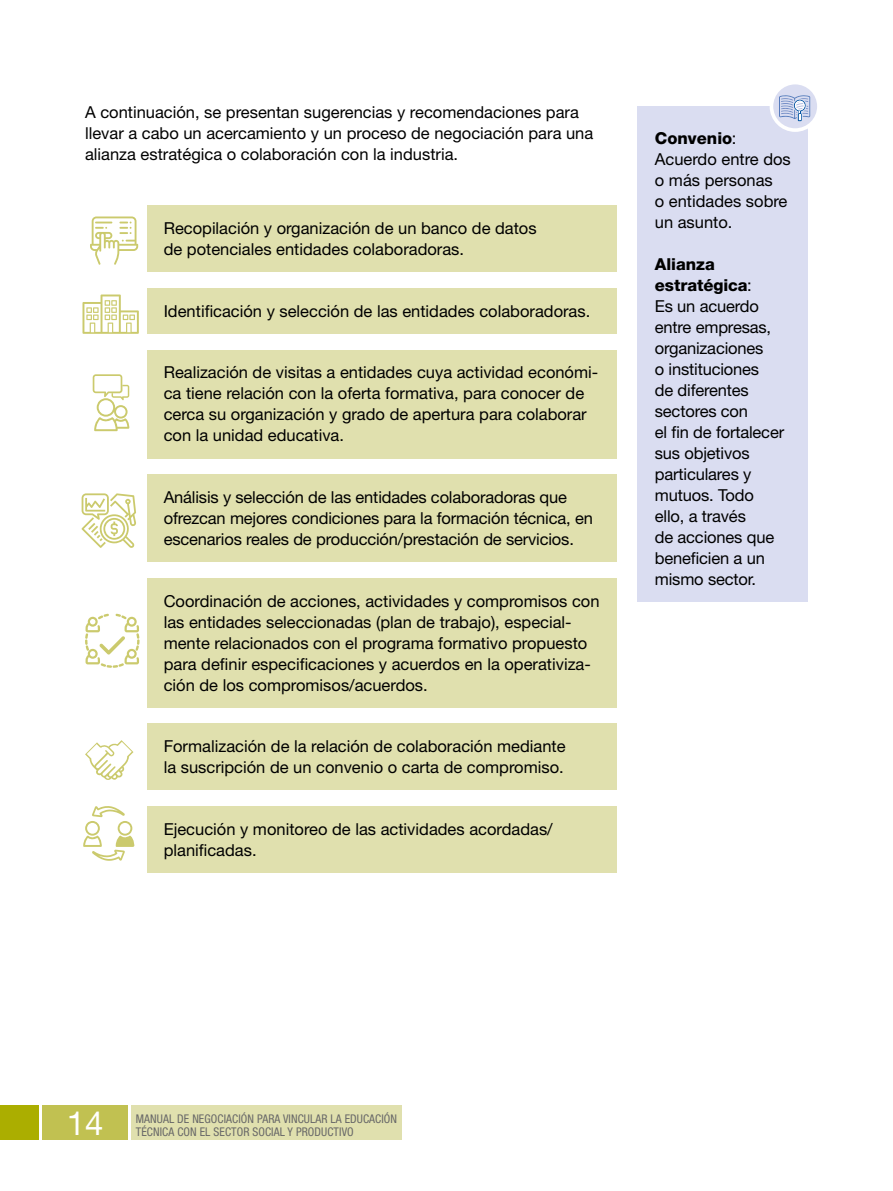
<style>
.page{position:relative;width:893px;height:1191px;background:#fff}
.page>*{position:absolute;margin:0;border:0;box-sizing:border-box;transform-origin:0 0}
.t1{font:33px "Helvetica Neue LT Std";color:#fff}
.t2{font:16.5px/21px "Helvetica Neue LT Std";color:#000}
.t3{font:condensed 12px/12.6px "Helvetica Neue LT Std";letter-spacing:.01em;color:#686868}
.s1{font-weight:800}
</style>
<div class="page">
<div style="left:43px;top:1106px;width:85px;height:34px;background:#c1c151"></div>
<div style="left:0;top:1106px;width:38px;height:34px;background:#abae00"></div>
<svg style="left:90px;top:216px;width:48px;height:49px"></svg>
<svg style="left:82px;top:493px;width:54px;height:55px"></svg>
<svg style="left:85px;top:614px;width:55px;height:54px"></svg>
<div style="left:147px;top:205px;width:470px;height:67px;background:#e0e0ae"></div>
<div style="left:147px;top:288px;width:470px;height:46px;background:#e0e0ae"></div>
<div style="left:147px;top:349px;width:470px;height:109px;background:#e0e0ae"></div>
<div style="left:147px;top:723px;width:470px;height:67px;background:#e0e0ae"></div>
<div style="left:147px;top:806px;width:470px;height:67px;background:#e0e0ae"></div>
<div style="left:147px;top:474px;width:470px;height:88px;background:#e0e0ae"></div>
<div style="left:147px;top:578px;width:470px;height:129px;background:#e0e0ae"></div>
<svg style="left:93px;top:374px;width:36px;height:57px"></svg>
<svg style="left:85px;top:740px;width:48px;height:40px"></svg>
<svg style="left:83px;top:806px;width:51px;height:54px"></svg>
<svg style="left:82px;top:294px;width:57px;height:40px"></svg>
<div style="left:638px;top:106px;width:170px;height:496px;background:#daddf1"></div>
<svg style="left:771px;top:83px;width:48px;height:47px"></svg>
<div style="left:770px;top:81px;width:51px;height:51px;border:4px solid #fff;border-radius:50%"></div>
<svg style="left:779px;top:95px;width:31px;height:26px"></svg>
<div style="left:132px;top:1106px;width:270px;height:34px;background:#e0e0ae"></div>
<p class="t2" style="left:85px;top:102px;width:510px">A continuación, se presentan sugerencias y recomendaciones para llevar a cabo un acercamiento y un proceso de negociación para una alianza estratégica o colaboración con la industria.</p>
<p class="t2" style="left:164px;top:218px;width:374px">Recopilación y organización de un banco de datos de potenciales entidades colaboradoras.</p>
<p class="t2" style="left:164px;top:300px;width:428px">Identificación y selección de las entidades colaboradoras.</p>
<p class="t2" style="left:164px;top:362px;width:436px">Realización de visitas a entidades cuya actividad económi&shy;ca tiene relación con la oferta formativa, para conocer de cerca su organización y grado de apertura para colaborar con la unidad educativa.</p>
<p class="t2" style="left:164px;top:486px;width:431px">Análisis y selección de las entidades colaboradoras que ofrezcan mejores condiciones para la formación técnica, en escenarios reales de producción/prestación de servicios.</p>
<p class="t2" style="left:164px;top:590px;width:437px">Coordinación de acciones, actividades y compromisos con las entidades seleccionadas (plan de trabajo), especial&shy;mente relacionados con el programa formativo propuesto para definir especificaciones y acuerdos en la operativiza&shy;ción de los compromisos/acuerdos.</p>
<p class="t2" style="left:164px;top:735px;width:403px">Formalización de la relación de colaboración mediante la suscripción de un convenio o carta de compromiso.</p>
<p class="t2" style="left:164px;top:818px;width:391px">Ejecución y monitoreo de las actividades acordadas/ planificadas.</p>
<p class="t2" style="left:655px;top:127px;width:138px"><span class="s1">Convenio</span>:<br>Acuerdo entre dos o más personas<br>o entidades sobre un asunto.</p>
<p class="t2" style="left:655px;top:253px;width:131px"><span class="s1">Alianza estratégica</span>:<br>Es un acuerdo entre empresas, organizaciones<br>o instituciones<br>de diferentes sectores con<br>el fin de fortalecer sus objetivos particulares y mutuos. Todo ello, a través<br>de acciones que beneficien a un mismo sector.</p>
<h1 class="t1" style="left:67px;top:1103px;width:38px">14</h1>
<p class="t3" style="left:136px;top:1112px;width:263px">MANUAL DE NEGOCIACIÓN PARA VINCULAR LA EDUCACIÓN<br>TÉCNICA CON EL SECTOR SOCIAL Y PRODUCTIVO</p>
</div>
